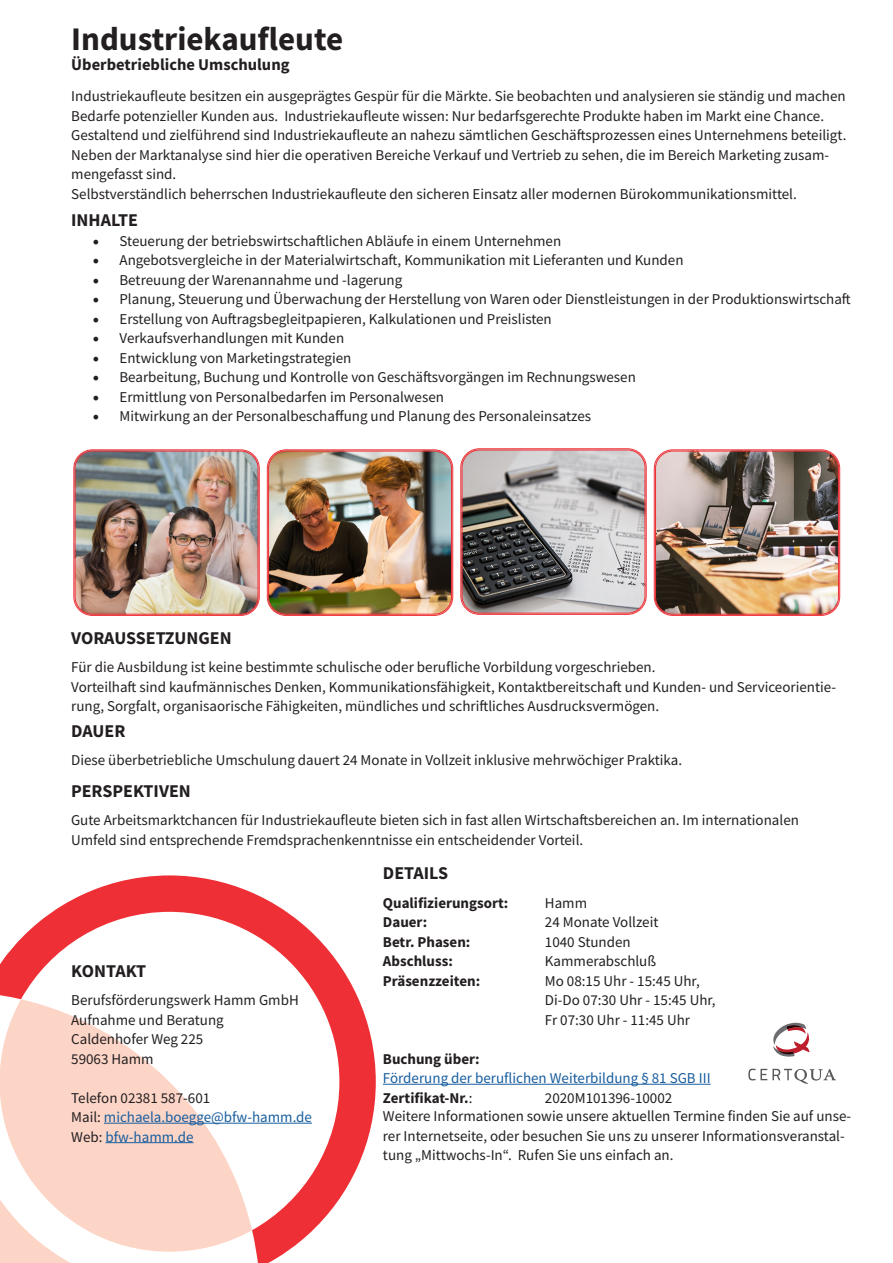
<style>
.page{position:relative;width:893px;height:1263px;background:#fff}
.page>*{position:absolute;margin:0;border:0;box-sizing:border-box;transform-origin:0 0}
.t1{font:700 33px "Source Sans Pro";color:#231f20}
.t2{font:700 18px "Source Sans Pro";color:#231f20}
.t3{font:700 16.5px "Source Sans Pro";color:#231f20}
.t4{font:15px/19.5px "Source Sans Pro";color:#231f20}
.t5{font:15px "Source Sans Pro";color:#175d9e}
.t6{font:700 15px "Source Sans Pro";color:#231f20}
.s1{font-family:"Minion Pro";font-size:18px}
.s2{color:#231f20}
.s3{font-weight:400}
</style>
<div class="page">
<svg style="left:0;top:875px;width:376px;height:388px"></svg>
<hr style="left:383px;top:1084px;width:328px;height:1px;background:#175d9e">
<svg style="left:748px;top:1069px;width:88px;height:15px"></svg>
<svg style="left:773px;top:1023px;width:37px;height:34px"></svg>
<hr style="left:104px;top:1123px;width:208px;height:1px;background:#175d9e">
<hr style="left:105px;top:1142px;width:89px;height:1px;background:#175d9e">
<img style="left:74px;top:450px;width:185px;height:165px">
<div style="left:74px;top:450px;width:185px;height:165px;border:1px solid #ee3036;border-radius:19px"></div>
<div style="left:75px;top:451px;width:183px;height:163px;border:1px solid #ee3036;border-radius:17px"></div>
<img style="left:268px;top:450px;width:184px;height:165px">
<div style="left:267px;top:450px;width:186px;height:165px;border:1px solid #ee3036;border-radius:19px"></div>
<div style="left:268px;top:451px;width:184px;height:163px;border:1px solid #ee3036;border-radius:17px"></div>
<img style="left:461px;top:449px;width:185px;height:165px">
<div style="left:461px;top:449px;width:185px;height:165px;border:1px solid #ee3036;border-radius:19px"></div>
<div style="left:462px;top:450px;width:183px;height:163px;border:1px solid #ee3036;border-radius:17px"></div>
<img style="left:655px;top:450px;width:184px;height:165px">
<div style="left:654px;top:450px;width:186px;height:165px;border:1px solid #ee3036;border-radius:19px"></div>
<div style="left:655px;top:451px;width:184px;height:163px;border:1px solid #ee3036;border-radius:17px"></div>
<p class="t1" style="left:71px;top:17px;width:273px">Industriekaufleute</p>
<p class="t3" style="left:71px;top:53px;width:220px">Überbetriebliche Umschulung</p>
<p class="t4" style="left:71px;top:87px;width:777px">Industriekaufleute besitzen ein ausgeprägtes Gespür für die Märkte. Sie beobachten und analysieren sie ständig und machen Bedarfe potenzieller Kunden aus. Industriekaufleute wissen: Nur bedarfsgerechte Produkte haben im Markt eine Chance.<br>Gestaltend und zielführend sind Industriekaufleute an nahezu sämtlichen Geschäftsprozessen eines Unternehmens beteiligt.<br>Neben der Marktanalyse sind hier die operativen Bereiche Verkauf und Vertrieb zu sehen, die im Bereich Marketing zusam&shy;mengefasst sind.</p>
<p class="t4" style="left:71px;top:184px;width:727px">Selbstverständlich beherrschen Industriekaufleute den sicheren Einsatz aller modernen Bürokommunikationsmittel.</p>
<p class="t2" style="left:71px;top:208px;width:68px">INHALTE</p>
<p class="t4" style="left:92px;top:231px;width:470px"><span class="s1">•</span> Steuerung der betriebswirtschaftlichen Abläufe in einem Unternehmen</p>
<p class="t4" style="left:92px;top:250px;width:593px"><span class="s1">•</span> Angebotsvergleiche in der Materialwirtschaft, Kommunikation mit Lieferanten und Kunden</p>
<p class="t4" style="left:92px;top:270px;width:311px"><span class="s1">•</span> Betreuung der Warenannahme und -lagerung</p>
<p class="t4" style="left:92px;top:289px;width:760px"><span class="s1">•</span> Planung, Steuerung und Überwachung der Herstellung von Waren oder Dienstleistungen in der Produktionswirtschaft</p>
<p class="t4" style="left:92px;top:309px;width:461px"><span class="s1">•</span> Erstellung von Auftragsbegleitpapieren, Kalkulationen und Preislisten</p>
<p class="t4" style="left:92px;top:328px;width:253px"><span class="s1">•</span> Verkaufsverhandlungen mit Kunden</p>
<p class="t4" style="left:92px;top:348px;width:260px"><span class="s1">•</span> Entwicklung von Marketingstrategien</p>
<p class="t4" style="left:92px;top:367px;width:545px"><span class="s1">•</span> Bearbeitung, Buchung und Kontrolle von Geschäftsvorgängen im Rechnungswesen</p>
<p class="t4" style="left:92px;top:387px;width:353px"><span class="s1">•</span> Ermittlung von Personalbedarfen im Personalwesen</p>
<p class="t4" style="left:92px;top:406px;width:500px"><span class="s1">•</span> Mitwirkung an der Personalbeschaffung und Planung des Personaleinsatzes</p>
<p class="t2" style="left:71px;top:626px;width:162px">VORAUSSETZUNGEN</p>
<p class="t4" style="left:71px;top:657px;width:586px">Für die Ausbildung ist keine bestimmte schulische oder berufliche Vorbildung vorgeschrieben.</p>
<p class="t4" style="left:71px;top:677px;width:766px">Vorteilhaft sind kaufmännisches Denken, Kommunikationsfähigkeit, Kontaktbereitschaft und Kunden- und Serviceorientie&shy;rung, Sorgfalt, organisaorische Fähigkeiten, mündliches und schriftliches Ausdrucksvermögen.</p>
<p class="t2" style="left:71px;top:719px;width:56px">DAUER</p>
<p class="t4" style="left:71px;top:750px;width:612px">Diese überbetriebliche Umschulung dauert 24 Monate in Vollzeit inklusive mehrwöchiger Praktika.</p>
<p class="t2" style="left:71px;top:779px;width:121px">PERSPEKTIVEN</p>
<p class="t4" style="left:71px;top:810px;width:729px">Gute Arbeitsmarktchancen für Industriekaufleute bieten sich in fast allen Wirtschaftsbereichen an. Im internationalen</p>
<p class="t4" style="left:71px;top:830px;width:514px">Umfeld sind entsprechende Fremdsprachenkenntnisse ein entscheidender Vorteil.</p>
<p class="t2" style="left:71px;top:959px;width:77px">KONTAKT</p>
<p class="t4" style="left:71px;top:990px;width:229px">Berufsförderungswerk Hamm GmbH</p>
<p class="t4" style="left:71px;top:1010px;width:154px">Aufnahme und Beratung</p>
<p class="t4" style="left:71px;top:1029px;width:134px">Caldenhofer Weg 225</p>
<p class="t4" style="left:71px;top:1049px;width:84px">59063 Hamm</p>
<p class="t4" style="left:71px;top:1088px;width:140px">Telefon 02381 587-601</p>
<p class="t5" style="left:71px;top:1108px;width:242px"><span class="s2">Mail:</span> michaela.boegge@bfw-hamm.de</p>
<p class="t5" style="left:71px;top:1127px;width:124px"><span class="s2">Web:</span> bfw-hamm.de</p>
<p class="t2" style="left:383px;top:861px;width:67px">DETAILS</p>
<p class="t6" style="left:383px;top:893px;width:127px">Qualifizierungsort:</p>
<p class="t4" style="left:545px;top:893px;width:44px">Hamm</p>
<p class="t6" style="left:383px;top:912px;width:46px">Dauer:</p>
<p class="t4" style="left:545px;top:913px;width:115px">24 Monate Vollzeit</p>
<p class="t6" style="left:383px;top:932px;width:89px">Betr. Phasen:</p>
<p class="t4" style="left:545px;top:932px;width:87px">1040 Stunden</p>
<p class="t6" style="left:383px;top:951px;width:71px">Abschluss:</p>
<p class="t4" style="left:545px;top:952px;width:113px">Kammerabschluß</p>
<p class="t6" style="left:383px;top:971px;width:99px">Präsenzzeiten:</p>
<p class="t4" style="left:545px;top:971px;width:156px">Mo 08:15 Uhr - 15:45 Uhr,</p>
<p class="t4" style="left:545px;top:991px;width:172px">Di-Do 07:30 Uhr - 15:45 Uhr,</p>
<p class="t4" style="left:545px;top:1010px;width:147px">Fr 07:30 Uhr - 11:45 Uhr</p>
<p class="t6" style="left:383px;top:1049px;width:98px">Buchung über:</p>
<p class="t5" style="left:383px;top:1069px;width:329px">Förderung der beruflichen Weiterbildung § 81 SGB III</p>
<p class="t6" style="left:383px;top:1088px;width:91px">Zertifikat-Nr.<span class="s3">:</span></p>
<p class="t4" style="left:545px;top:1088px;width:129px">2020M101396-10002</p>
<p class="t4" style="left:383px;top:1106px;width:470px">Weitere Informationen sowie unsere aktuellen Termine finden Sie auf unse&shy;rer Internetseite, oder besuchen Sie uns zu unserer Informationsveranstal&shy;tung „Mittwochs-In“. Rufen Sie uns einfach an.</p>
</div>
